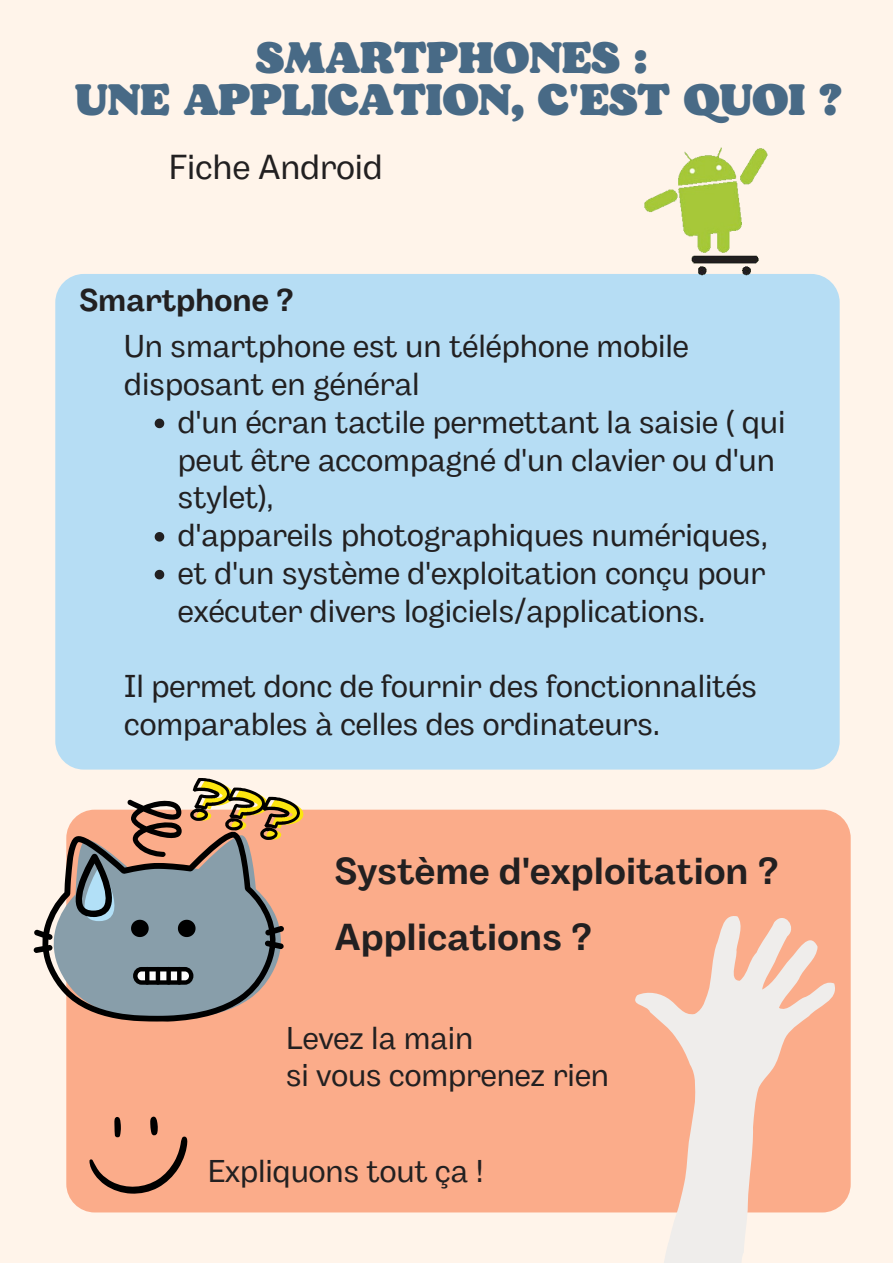
<style>
.page{position:relative;width:893px;height:1263px;background:#fff4ea}
.page>*{position:absolute;margin:0;border:0;box-sizing:border-box;transform-origin:0 0}
.t1{font:900 43.95px/41.1px "Bogart";color:#486a86;text-align:center}
.t2{font:700 37.5px/66.4px "Body Grotesque";letter-spacing:.005em;color:#222021}
.t3{font:34.65px "Body Grotesque";color:#222021}
.t4{font:31.58px/37.8px "Body Grotesque";color:#222021}
.t5{font:31.5px/37.7px "Body Grotesque";color:#222021}
.t6{font:700 31.5px "Body Grotesque";color:#222021}
</style>
<div class="page">
<div style="left:55px;top:274px;width:784px;height:495px;background:#b6ddf4;border-radius:28px"></div>
<img style="left:644px;top:147px;width:124px;height:129px">
<div style="left:66px;top:810px;width:784px;height:402px;background:#fbac8a;border-radius:28px"></div>
<svg style="left:33px;top:778px;width:270px;height:243px"></svg>
<svg style="left:629px;top:916px;width:210px;height:347px"></svg>
<svg style="left:89px;top:1116px;width:99px;height:78px"></svg>
<svg style="left:155px;top:419px;width:9px;height:9px"></svg>
<svg style="left:155px;top:532px;width:9px;height:10px"></svg>
<svg style="left:155px;top:570px;width:9px;height:9px"></svg>
<h1 class="t1" style="left:75px;top:40px;width:768px">SMARTPHONES :<br>UNE APPLICATION, C'EST QUOI ?</h1>
<p class="t3" style="left:169px;top:147px;width:215px">Fiche Android</p>
<p class="t6" style="left:79px;top:282px;width:215px">Smartphone ?</p>
<p class="t4" style="left:124px;top:330px;width:566px">Un smartphone est un téléphone mobile disposant en général</p>
<p class="t4" style="left:178px;top:405px;width:609px">d'un écran tactile permettant la saisie ( qui peut être accompagné d'un clavier ou d'un stylet),<br>d'appareils photographiques numériques, et d'un système d'exploitation conçu pour exécuter divers logiciels/applications.</p>
<p class="t4" style="left:124px;top:670px;width:634px">Il permet donc de fournir des fonctionnalités comparables à celles des ordinateurs.</p>
<p class="t2" style="left:335px;top:840px;width:445px">Système d'exploitation ?<br>Applications ?</p>
<p class="t5" style="left:286px;top:1021px;width:324px">Levez la main<br>si vous comprenez rien</p>
<p class="t5" style="left:208px;top:1154px;width:277px">Expliquons tout ça !</p>
</div>
